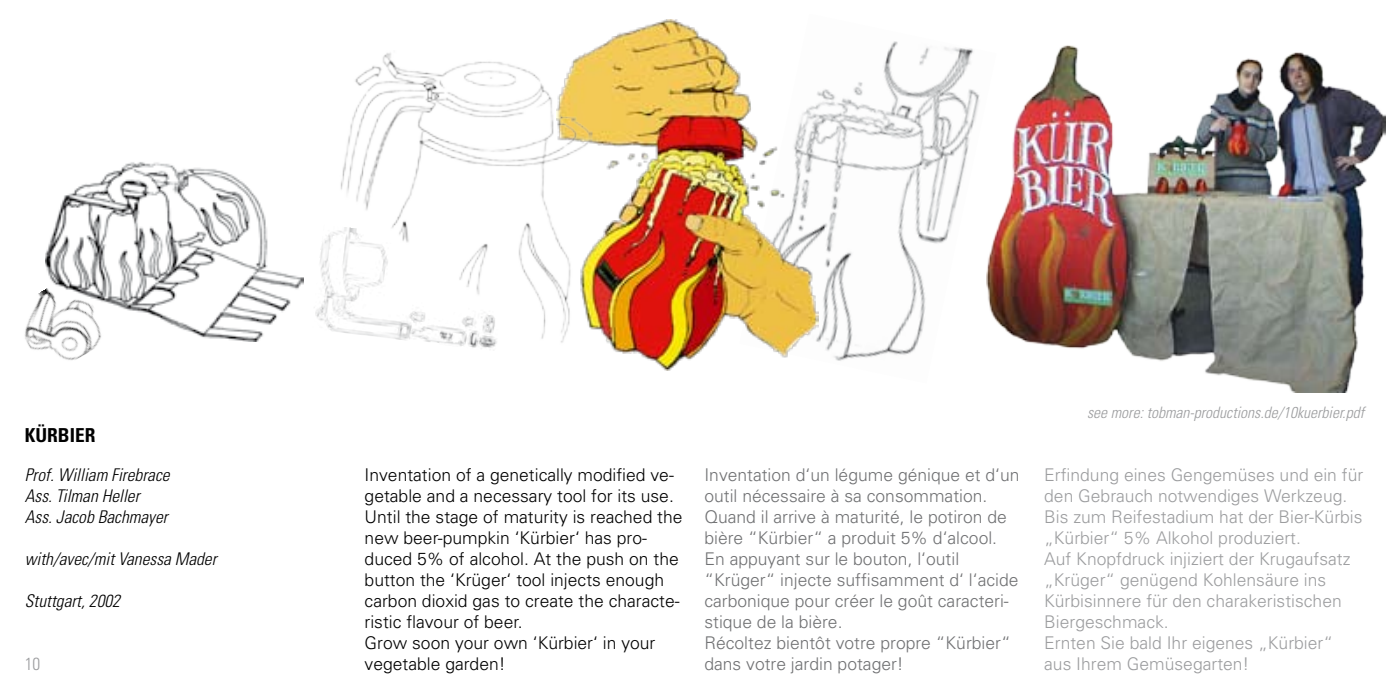
<style>
.page{position:relative;width:1389px;height:695px;background:#fff}
.page>*{position:absolute;margin:0;border:0;box-sizing:border-box;transform-origin:0 0}
.t1{font:700 condensed 19.25px "Univers";color:#000}
.t2{font:300 17.5px/21px "Univers";color:#707173}
.t3{font:300 17.5px/21px "Univers";color:#000}
.t4{font:300 17.5px/21px "Univers";color:#9c9d9f}
.t5{font:italic 300 condensed 17.5px/21px "Univers";color:#000}
.t6{font:300 condensed 17.5px "Univers";color:#9c9d9f}
.t7{font:italic 300 condensed 15.75px "Univers";color:#9c9d9f}
</style>
<div class="page">
<img style="left:819px;top:41px;width:161px;height:320px">
<img style="left:594px;top:20px;width:225px;height:350px">
<img style="left:45px;top:162px;width:259px;height:180px">
<img style="left:25px;top:272px;width:88px;height:88px">
<img style="left:986px;top:45px;width:399px;height:347px">
<img style="left:315px;top:232px;width:21px;height:100px">
<img style="left:336px;top:49px;width:258px;height:299px">
<p class="t1" style="left:25px;top:423px;width:72px">KÜRBIER</p>
<p class="t5" style="left:25px;top:464px;width:146px">Prof. William Firebrace<br>Ass. Tilman Heller<br>Ass. Jacob Bachmayer</p>
<p class="t5" style="left:25px;top:548px;width:193px">with/avec/mit Vanessa Mader</p>
<p class="t5" style="left:25px;top:590px;width:97px">Stuttgart, 2002</p>
<p class="t6" style="left:25px;top:653px;width:17px">10</p>
<p class="t3" style="left:365px;top:464px;width:319px">Inventation of a genetically modified ve&shy;getable and a necessary tool for its use.<br>Until the stage of maturity is reached the new beer-pumpkin ‘Kürbier‘ has pro&shy;duced 5% of alcohol. At the push on the button the ‘Krüger‘ tool injects enough carbon dioxid gas to create the characte&shy;ristic flavour of beer.<br>Grow soon your own ‘Kürbier‘ in your vegetable garden!</p>
<p class="t7" style="left:1087px;top:403px;width:278px">see more: tobman-productions.de/10kuerbier.pdf</p>
<p class="t2" style="left:704px;top:464px;width:317px">Inventation d‘un légume génique et d‘un outil nécessaire à sa consommation.<br>Quand il arrive à maturité, le potiron de bière “Kürbier“ a produit 5% d‘alcool.<br>En appuyant sur le bouton, l‘outil “Krüger“ injecte suffisamment d‘ l‘acide carbonique pour créer le goût caracteri&shy;stique de la bière.<br>Récoltez bientôt votre propre “Kürbier“ dans votre jardin potager!</p>
<p class="t4" style="left:1044px;top:464px;width:321px">Erfindung eines Gengemüses und ein für den Gebrauch notwendiges Werkzeug.<br>Bis zum Reifestadium hat der Bier-Kürbis „Kürbier“ 5% Alkohol produziert.<br>Auf Knopfdruck injiziert der Krugaufsatz „Krüger“ genügend Kohlensäure ins Kürbisinnere für den charakeristischen Biergeschmack.<br>Ernten Sie bald Ihr eigenes „Kürbier“ aus Ihrem Gemüsegarten!</p>
</div>
